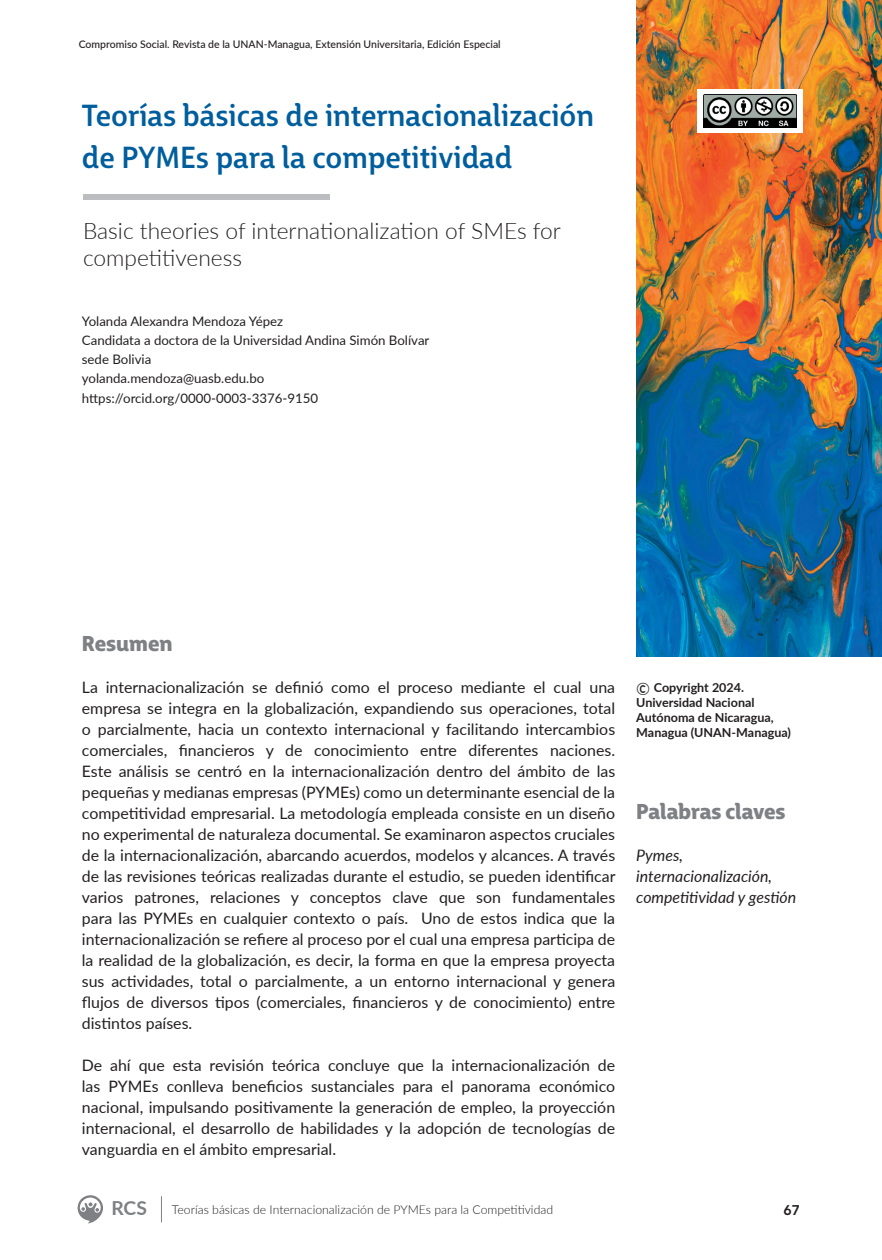
<style>
.page{position:relative;width:882px;height:1260px;background:#fff}
.page>*{position:absolute;margin:0;border:0;box-sizing:border-box;transform-origin:0 0}
.t1{font:500 29.75px/42px "Big City Grotesque Pro";color:#015e9d}
.t2{font:300 22.75px/27.3px "Lato";color:#231f20}
.t3{font:900 21px "Big City Grotesque Pro";color:#7e8083}
.t4{font:700 19.25px "Lato";color:#7e8083}
.t5{font:15.75px/21px "Lato";color:#231f20;text-align:justify}
.t6{font:italic 15.75px/21px "Lato";color:#231f20}
.t7{font:800 14px "Avenir LT Std";color:#231f20}
.t8{font:13.12px/19.2px "Lato";color:#231f20}
.t9{font:700 12.42px/14.9px "Lato";color:#231f20}
.t10{font:300 12.25px "Lato";color:#231f20}
.t11{font:500 10.5px "Lato";color:#231f20}
.s1{font-family:"Coolvetica";font-weight:400;font-size:21.7px}
</style>
<div class="page">
<svg style="left:161px;top:1196px;width:1px;height:26px"></svg>
<svg style="left:77px;top:1195px;width:26px;height:28px"></svg>
<div style="left:83px;top:194px;width:246px;height:5px;background:#bcbdc0"></div>
<img style="left:636px;top:0;width:246px;height:656px">
<svg style="left:697px;top:89px;width:106px;height:44px"></svg>
<img style="left:704px;top:95px;width:92px;height:32px">
<p class="t11" style="left:79px;top:36px;width:424px">Compromiso Social. Revista de la UNAN-Managua, Extensión Universitaria, Edición Especial</p>
<h1 class="t1" style="left:82px;top:92px;width:514px">Teorías básicas de internacionalización de PYMEs para la competitividad</h1>
<h2 class="t2" style="left:83px;top:216px;width:479px">Basic theories of internationalization of SMEs for competitiveness</h2>
<p class="t8" style="left:82px;top:311px;width:349px">Yolanda Alexandra Mendoza Yépez<br>Candidata a doctora de la Universidad Andina Simón Bolívar sede Bolivia<br>yolanda.mendoza@uasb.edu.bo https://orcid.org/0000-0003-3376-9150</p>
<h3 class="t3" style="left:82px;top:626px;width:92px">Resumen</h3>
<p class="t5" style="left:82px;top:676px;width:535px">La internacionalización se definió como el proceso mediante el cual una empresa se integra en la globalización, expandiendo sus operaciones, total o parcialmente, hacia un contexto internacional y facilitando intercambios comerciales, financieros y de conocimiento entre diferentes naciones.<br>Este análisis se centró en la internacionalización dentro del ámbito de las pequeñas y medianas empresas (PYMEs) como un determinante esencial de la competitividad empresarial. La metodología empleada consiste en un diseño no experimental de naturaleza documental. Se examinaron aspectos cruciales de la internacionalización, abarcando acuerdos, modelos y alcances. A través de las revisiones teóricas realizadas durante el estudio, se pueden identificar varios patrones, relaciones y conceptos clave que son fundamentales para las PYMEs en cualquier contexto o país. Uno de estos indica que la internacionalización se refiere al proceso por el cual una empresa participa de la realidad de la globalización, es decir, la forma en que la empresa proyecta sus actividades, total o parcialmente, a un entorno internacional y genera flujos de diversos tipos (comerciales, financieros y de conocimiento) entre distintos países.</p>
<p class="t5" style="left:82px;top:1054px;width:535px">De ahí que esta revisión teórica concluye que la internacionalización de las PYMEs conlleva beneficios sustanciales para el panorama económico nacional, impulsando positivamente la generación de empleo, la proyección internacional, el desarrollo de habilidades y la adopción de tecnologías de vanguardia en el ámbito empresarial.</p>
<p class="t9" style="left:636px;top:679px;width:156px"><span class="s1">©</span> Copyright 2024.<br>Universidad Nacional<br>Autónoma de Nicaragua,<br>Managua (UNAN-Managua)</p>
<h3 class="t3" style="left:636px;top:794px;width:151px">Palabras claves</h3>
<p class="t6" style="left:636px;top:844px;width:161px">Pymes, internacionalización, competitividad y gestión</p>
<p class="t4" style="left:111px;top:1194px;width:37px">RCS</p>
<p class="t7" style="left:784px;top:1202px;width:18px">67</p>
<p class="t10" style="left:172px;top:1201px;width:383px">Teorías básicas de Internacionalización de PYMEs para la Competitividad</p>
</div>
